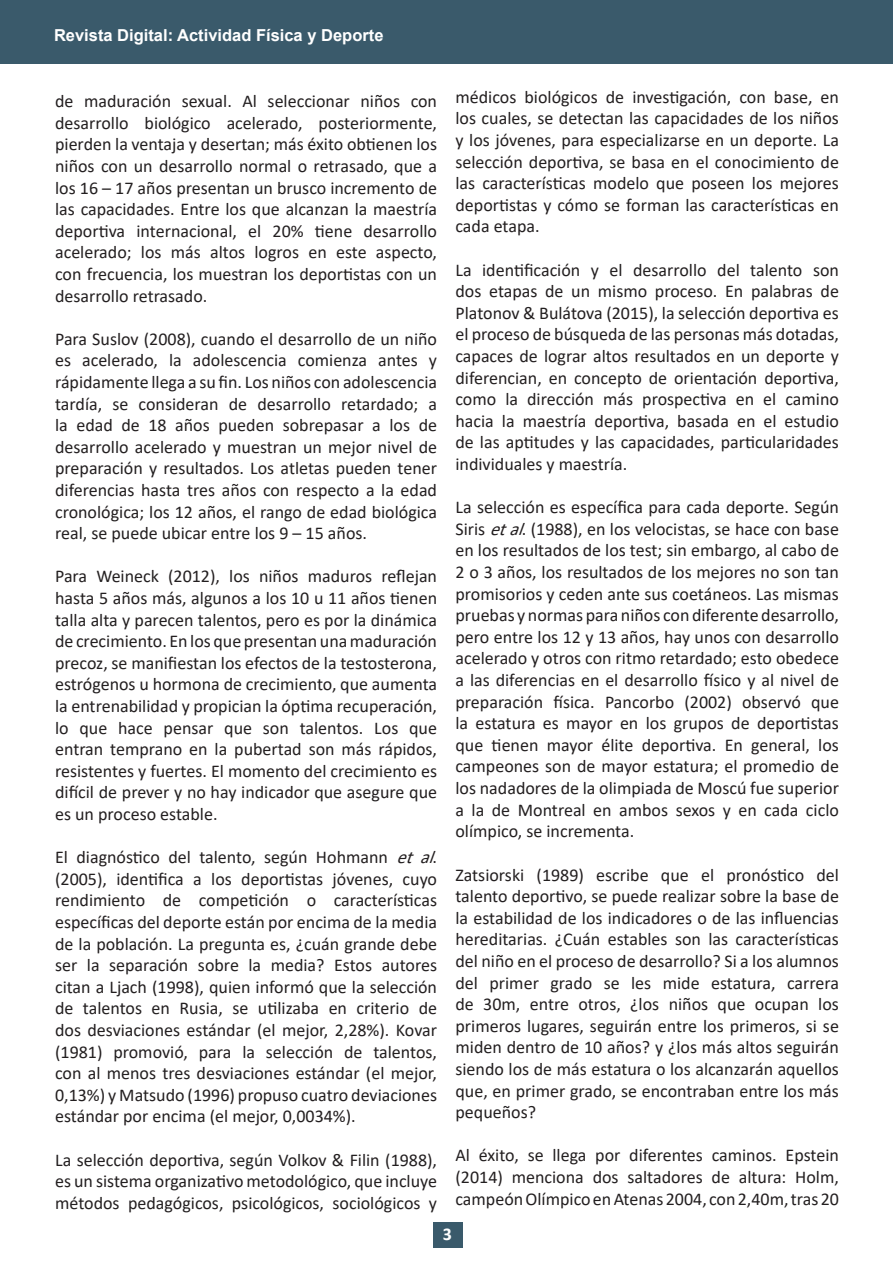
<style>
.page{position:relative;width:893px;height:1263px;background:#fff}
.page>*{position:absolute;margin:0;border:0;box-sizing:border-box;transform-origin:0 0}
.t1{font:18px/21.6px "Calibri";color:#231f20;text-align:justify}
.t2{font:700 18px "Calibri";color:#fff}
.t3{font:700 16.5px "Arial";color:#fff}
.s1{font-style:italic}
</style>
<div class="page">
<div style="left:0;top:1px;width:893px;height:63px;background:#3a5a6b"></div>
<div style="left:433px;top:1222px;width:30px;height:26px;background:#3a5a6b"></div>
<p class="t3" style="left:54px;top:24px;width:331px">Revista Digital: Actividad Física y Deporte</p>
<p class="t1" style="left:55px;top:90px;width:383px">de maduración sexual. Al seleccionar niños con desarrollo biológico acelerado, posteriormente, pierden la ventaja y desertan; más éxito obtienen los niños con un desarrollo normal o retrasado, que a los 16 – 17 años presentan un brusco incremento de las capacidades. Entre los que alcanzan la maestría deportiva internacional, el 20% tiene desarrollo acelerado; los más altos logros en este aspecto, con frecuencia, los muestran los deportistas con un desarrollo retrasado.</p>
<p class="t1" style="left:55px;top:327px;width:384px">Para Suslov (2008), cuando el desarrollo de un niño es acelerado, la adolescencia comienza antes y rápidamente llega a su fin. Los niños con adolescencia tardía, se consideran de desarrollo retardado; a la edad de 18 años pueden sobrepasar a los de desarrollo acelerado y muestran un mejor nivel de preparación y resultados. Los atletas pueden tener diferencias hasta tres años con respecto a la edad cronológica; los 12 años, el rango de edad biológica real, se puede ubicar entre los 9 – 15 años.</p>
<p class="t1" style="left:55px;top:565px;width:383px">Para Weineck (2012), los niños maduros reflejan hasta 5 años más, algunos a los 10 u 11 años tienen talla alta y parecen talentos, pero es por la dinámica de crecimiento. En los que presentan una maduración precoz, se manifiestan los efectos de la testosterona, estrógenos u hormona de crecimiento, que aumenta la entrenabilidad y propician la óptima recuperación, lo que hace pensar que son talentos. Los que entran temprano en la pubertad son más rápidos, resistentes y fuertes. El momento del crecimiento es difícil de prever y no hay indicador que asegure que es un proceso estable.</p>
<p class="t1" style="left:55px;top:846px;width:388px;text-align:left">El diagnóstico del talento, según Hohmann <span class="s1">etal</span>. (2005), identifica a los deportistas jóvenes, cuyo rendimiento de competición o características específicas del deporte están por encima de la media de la población. La pregunta es, ¿cuán grande debe ser la separación sobre la media? Estos autores citan a Ljach (1998), quien informó que la selección de talentos en Rusia, se utilizaba en criterio de dos desviaciones estándar (el mejor, 2,28%). Kovar (1981) promovió, para la selección de talentos, con al menos tres desviaciones estándar (el mejor, 0,13%) y Matsudo (1996) propuso cuatro deviaciones estándar por encima (el mejor, 0,0034%).</p>
<p class="t1" style="left:55px;top:1148px;width:383px">La selección deportiva, según Volkov &amp; Filin (1988), es un sistema organizativo metodológico, que incluye métodos pedagógicos, psicológicos, sociológicos y</p>
<p class="t1" style="left:455px;top:86px;width:385px">médicos biológicos de investigación, con base, en los cuales, se detectan las capacidades de los niños y los jóvenes, para especializarse en un deporte. La selección deportiva, se basa en el conocimiento de las características modelo que poseen los mejores deportistas y cómo se forman las características en cada etapa.</p>
<p class="t1" style="left:455px;top:258px;width:385px">La identificación y el desarrollo del talento son dos etapas de un mismo proceso. En palabras de Platonov &amp; Bulátova (2015), la selección deportiva es el proceso de búsqueda de las personas más dotadas, capaces de lograr altos resultados en un deporte y diferencian, en concepto de orientación deportiva, como la dirección más prospectiva en el camino hacia la maestría deportiva, basada en el estudio de las aptitudes y las capacidades, particularidades individuales y maestría.</p>
<p class="t1" style="left:455px;top:496px;width:385px">La selección es específica para cada deporte. Según Siris <span class="s1">etal</span>. (1988), en los velocistas, se hace con base en los resultados de los test; sin embargo, al cabo de 2 o 3 años, los resultados de los mejores no son tan promisorios y ceden ante sus coetáneos. Las mismas pruebas y normas para niños con diferente desarrollo, pero entre los 12 y 13 años, hay unos con desarrollo acelerado y otros con ritmo retardado; esto obedece a las diferencias en el desarrollo físico y al nivel de preparación física. Pancorbo (2002) observó que la estatura es mayor en los grupos de deportistas que tienen mayor élite deportiva. En general, los campeones son de mayor estatura; el promedio de los nadadores de la olimpiada de Moscú fue superior a la de Montreal en ambos sexos y en cada ciclo olímpico, se incrementa.</p>
<p class="t1" style="left:455px;top:863px;width:385px">Zatsiorski (1989) escribe que el pronóstico del talento deportivo, se puede realizar sobre la base de la estabilidad de los indicadores o de las influencias hereditarias. ¿Cuán estables son las características del niño en el proceso de desarrollo? Si a los alumnos del primer grado se les mide estatura, carrera de 30m, entre otros, ¿los niños que ocupan los primeros lugares, seguirán entre los primeros, si se miden dentro de 10 años? y ¿los más altos seguirán siendo los de más estatura o los alcanzarán aquellos que, en primer grado, se encontraban entre los más pequeños?</p>
<p class="t1" style="left:455px;top:1144px;width:385px">Al éxito, se llega por diferentes caminos. Epstein (2014) menciona dos saltadores de altura: Holm, campeón Olímpico en Atenas 2004, con 2,40m, tras 20</p>
<p class="t2" style="left:443px;top:1221px;width:11px">3</p>
</div>
